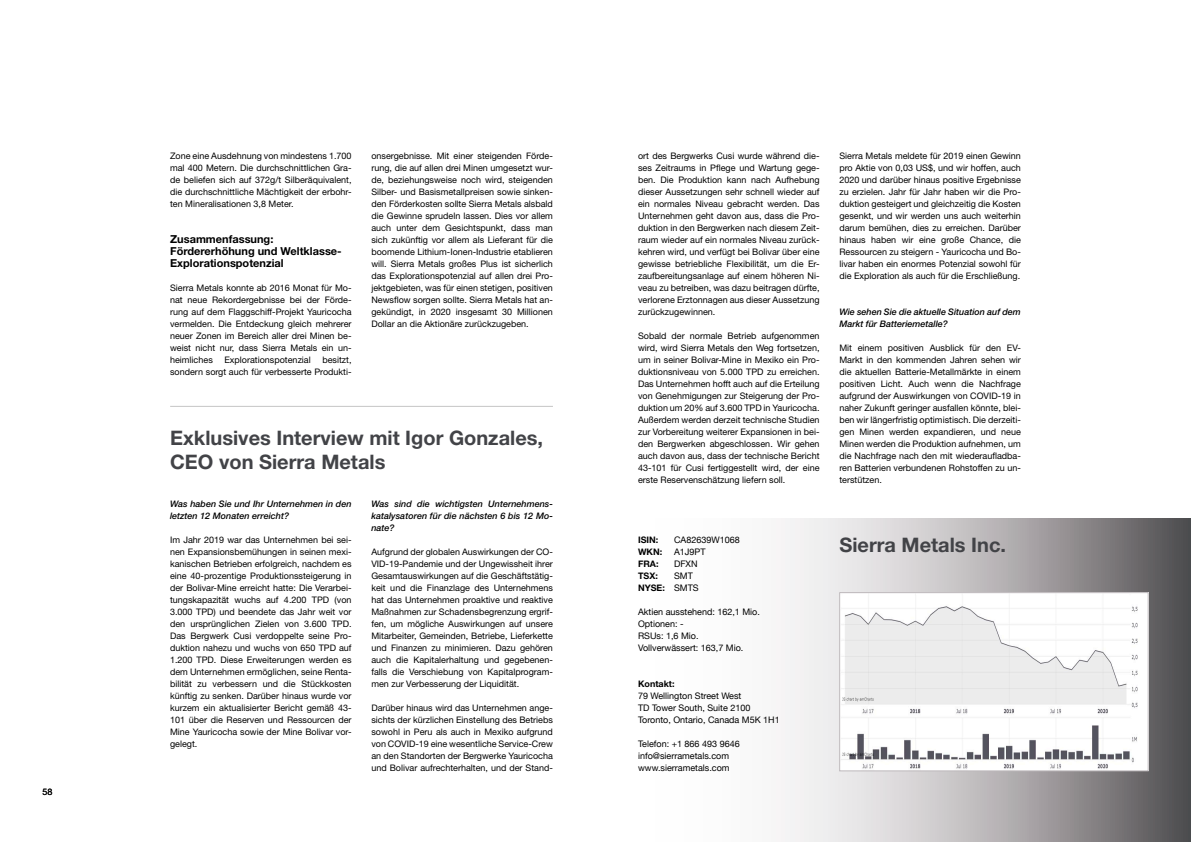
<style>
.page{position:relative;width:1191px;height:842px;background:#fff}
.page>*{position:absolute;margin:0;border:0;box-sizing:border-box;transform-origin:0 0}
.t1{font:700 20px/24px "Helvetica Neue";color:#424347}
.t2{font:700 11px/12px "Helvetica Neue";color:#000}
.t3{font:9px/12px "Helvetica Neue";color:#000;text-align:justify}
.t4{font:9px/12px "Helvetica Neue";color:#000}
.t5{font:italic 500 9px/12px "Helvetica Neue";color:#000}
.t6{font:700 9px "Helvetica Neue";color:#000}
.s1{font-weight:700}
</style>
<div class="page">
<svg style="left:781px;top:519px;width:410px;height:323px"></svg>
<img style="left:841px;top:594px;width:305px;height:175px">
<div style="left:839px;top:592px;width:309px;height:179px;border:1px solid #bdb8bb"></div>
<hr style="left:170px;top:406px;width:383px;height:1px;background:#c5c5c5">
<p class="t3" style="left:43px;top:785px;width:12px">58</p>
<p class="t3" style="left:170px;top:149px;width:183px">Zone eine Ausdehnung von mindestens 1.700 mal 400 Metern. Die durchschnittlichen Gra&shy;de beliefen sich auf 372g/t Silberäquivalent, die durchschnittliche Mächtigkeit der erbohr&shy;ten Mineralisationen 3,8 Meter.</p>
<p class="t2" style="left:170px;top:233px;width:173px">Zusammenfassung:<br>Fördererhöhung und Weltklasse-<br>Explorationspotenzial</p>
<p class="t3" style="left:170px;top:281px;width:183px">Sierra Metals konnte ab 2016 Monat für Mo&shy;nat neue Rekordergebnisse bei der Förde&shy;rung auf dem Flaggschiff-Projekt Yauricocha vermelden. Die Entdeckung gleich mehrerer neuer Zonen im Bereich aller drei Minen be&shy;weist nicht nur, dass Sierra Metals ein un&shy;heimliches</p>
<p class="t3" style="left:170px;top:353px;width:183px;text-align:right">besitzt,<br>sondern sorgt auch für verbesserte Produkti-</p>
<p class="t3" style="left:224px;top:353px;width:88px">Explorationspotenzial</p>
<p class="t3" style="left:371px;top:149px;width:183px">onsergebnisse. Mit einer steigenden Förde&shy;rung, die auf allen drei Minen umgesetzt wur&shy;de, beziehungsweise noch wird, steigenden Silber- und Basismetallpreisen sowie sinken&shy;den Förderkosten sollte Sierra Metals alsbald die Gewinne sprudeln lassen. Dies vor allem auch unter dem Gesichtspunkt, dass man sich zukünftig vor allem als Lieferant für die boomende Lithium-Ionen-Industrie etablieren will. Sierra Metals großes Plus ist sicherlich das Explorationspotenzial auf allen drei Pro&shy;jektgebieten, was für einen stetigen, positiven Newsflow sorgen sollte. Sierra Metals hat an&shy;gekündigt, in 2020 insgesamt 30 Millionen Dollar an die Aktionäre zurückzugeben.</p>
<h1 class="t1" style="left:170px;top:425px;width:374px">Exklusives Interview mit Igor Gonzales,<br>CEO von Sierra Metals</h1>
<p class="t5" style="left:170px;top:498px;width:183px">Was haben Sie und Ihr Unternehmen in den letzten 12 Monaten erreicht?</p>
<p class="t3" style="left:170px;top:533px;width:183px">Im Jahr 2019 war das Unternehmen bei sei&shy;nen Expansionsbemühungen in seinen mexi&shy;kanischen Betrieben erfolgreich, nachdem es eine 40-prozentige Produktionssteigerung in der Bolivar-Mine erreicht hatte: Die Verarbei&shy;tungskapazität wuchs auf 4.200 TPD (von 3.000 TPD) und beendete das Jahr weit vor den ursprünglichen Zielen von 3.600 TPD.<br>Das Bergwerk Cusi verdoppelte seine Pro&shy;duktion nahezu und wuchs von 650 TPD auf 1.200 TPD. Diese Erweiterungen werden es dem Unternehmen ermöglichen, seine Renta&shy;bilität zu verbessern und die Stückkosten künftig zu senken. Darüber hinaus wurde vor kurzem ein aktualisierter Bericht gemäß 43- 101 über die Reserven und Ressourcen der Mine Yauricocha sowie der Mine Bolivar vor&shy;gelegt.</p>
<p class="t5" style="left:371px;top:497px;width:183px;text-align:justify">Was sind die wichtigsten Unternehmens&shy;katalysatoren für die nächsten 6 bis 12 Mo&shy;nate?</p>
<p class="t3" style="left:371px;top:545px;width:183px">Aufgrund der globalen Auswirkungen der CO-VID-19-Pandemie und der Ungewissheit ihrer Gesamtauswirkungen auf die Geschäftstätig&shy;keit und die Finanzlage des Unternehmens hat das Unternehmen proaktive und reaktive Maßnahmen zur Schadensbegrenzung ergrif&shy;fen, um mögliche Auswirkungen auf unsere Mitarbeiter, Gemeinden, Betriebe, Lieferkette und Finanzen zu minimieren. Dazu gehören auch die Kapitalerhaltung und gegebenen&shy;falls die Verschiebung von Kapitalprogram&shy;men zur Verbesserung der Liquidität.</p>
<p class="t3" style="left:371px;top:701px;width:183px">Darüber hinaus wird das Unternehmen ange&shy;sichts der kürzlichen Einstellung des Betriebs sowohl in Peru als auch in Mexiko aufgrund von COVID-19 eine wesentliche Service-Crew an den Standorten der Bergwerke Yauricocha und Bolivar aufrechterhalten, und der Stand-</p>
<p class="t3" style="left:638px;top:149px;width:183px">ort des Bergwerks Cusi wurde während die&shy;ses Zeitraums in Pflege und Wartung gege&shy;ben. Die Produktion kann nach Aufhebung dieser Aussetzungen sehr schnell wieder auf ein normales Niveau gebracht werden. Das Unternehmen geht davon aus, dass die Pro&shy;duktion in den Bergwerken nach diesem Zeit&shy;raum wieder auf ein normales Niveau zurück&shy;kehren wird, und verfügt bei Bolivar über eine gewisse betriebliche Flexibilität, um die Er&shy;zaufbereitungsanlage auf einem höheren Ni&shy;veau zu betreiben, was dazu beitragen dürfte, verlorene Erztonnagen aus dieser Aussetzung zurückzugewinnen.</p>
<p class="t3" style="left:638px;top:329px;width:183px">Sobald der normale Betrieb aufgenommen wird, wird Sierra Metals den Weg fortsetzen, um in seiner Bolivar-Mine in Mexiko ein Pro&shy;duktionsniveau von 5.000 TPD zu erreichen.<br>Das Unternehmen hofft auch auf die Erteilung von Genehmigungen zur Steigerung der Pro&shy;duktion um 20% auf 3.600 TPD in Yauricocha.<br>Außerdem werden derzeit technische Studien zur Vorbereitung weiterer Expansionen in bei&shy;den Bergwerken abgeschlossen. Wir gehen auch davon aus, dass der technische Bericht 43-101 für Cusi fertiggestellt wird, der eine erste Reservenschätzung liefern soll.</p>
<p class="t3" style="left:839px;top:149px;width:183px">Sierra Metals meldete für 2019 einen Gewinn pro Aktie von 0,03 US$, und wir hoffen, auch 2020 und darüber hinaus positive Ergebnisse zu erzielen. Jahr für Jahr haben wir die Pro&shy;duktion gesteigert und gleichzeitig die Kosten gesenkt, und wir werden uns auch weiterhin darum bemühen, dies zu erreichen. Darüber hinaus haben wir eine große Chance, die Ressourcen zu steigern - Yauricocha und Bo&shy;livar haben ein enormes Potenzial sowohl für die Exploration als auch für die Erschließung.</p>
<p class="t5" style="left:839px;top:306px;width:183px">Wie sehen Sie die aktuelle Situation auf dem<br>Markt für Batteriemetalle?</p>
<p class="t3" style="left:839px;top:341px;width:183px">Mit einem positiven Ausblick für den EV-Markt in den kommenden Jahren sehen wir die aktuellen Batterie-Metallmärkte in einem positiven Licht. Auch wenn die Nachfrage aufgrund der Auswirkungen von COVID-19 in naher Zukunft geringer ausfallen könnte, blei&shy;ben wir längerfristig optimistisch. Die derzeiti&shy;gen Minen werden expandieren, und neue Minen werden die Produktion aufnehmen, um die Nachfrage nach den mit wiederaufladba&shy;ren Batterien verbundenen Rohstoffen zu un&shy;terstützen.</p>
<p class="t6" style="left:638px;top:534px;width:22px">ISIN:</p>
<p class="t4" style="left:674px;top:534px;width:67px">CA82639W1068</p>
<p class="t6" style="left:638px;top:546px;width:26px">WKN:</p>
<p class="t4" style="left:674px;top:546px;width:33px">A1J9PT</p>
<p class="t6" style="left:638px;top:558px;width:22px">FRA:</p>
<p class="t4" style="left:674px;top:558px;width:25px">DFXN</p>
<p class="t6" style="left:638px;top:570px;width:21px">TSX:</p>
<p class="t4" style="left:638px;top:570px;width:62px;text-indent:36px">SMT<br><span class="s1">NYSE:</span> SMTS</p>
<p class="t4" style="left:638px;top:606px;width:123px">Aktien ausstehend: 162,1 Mio.<br>Optionen: -<br>RSUs: 1,6 Mio.<br>Vollverwässert: 163,7 Mio.</p>
<p class="t6" style="left:638px;top:678px;width:38px">Kontakt:</p>
<p class="t4" style="left:638px;top:690px;width:143px">79 Wellington Street West<br>TD Tower South, Suite 2100<br>Toronto, Ontario, Canada M5K 1H1</p>
<p class="t4" style="left:638px;top:738px;width:103px">Telefon: +1 866 493 9646 info@sierrametals.com www.sierrametals.com</p>
<h1 class="t1" style="left:839px;top:533px;width:168px">Sierra Metals Inc.</h1>
</div>
